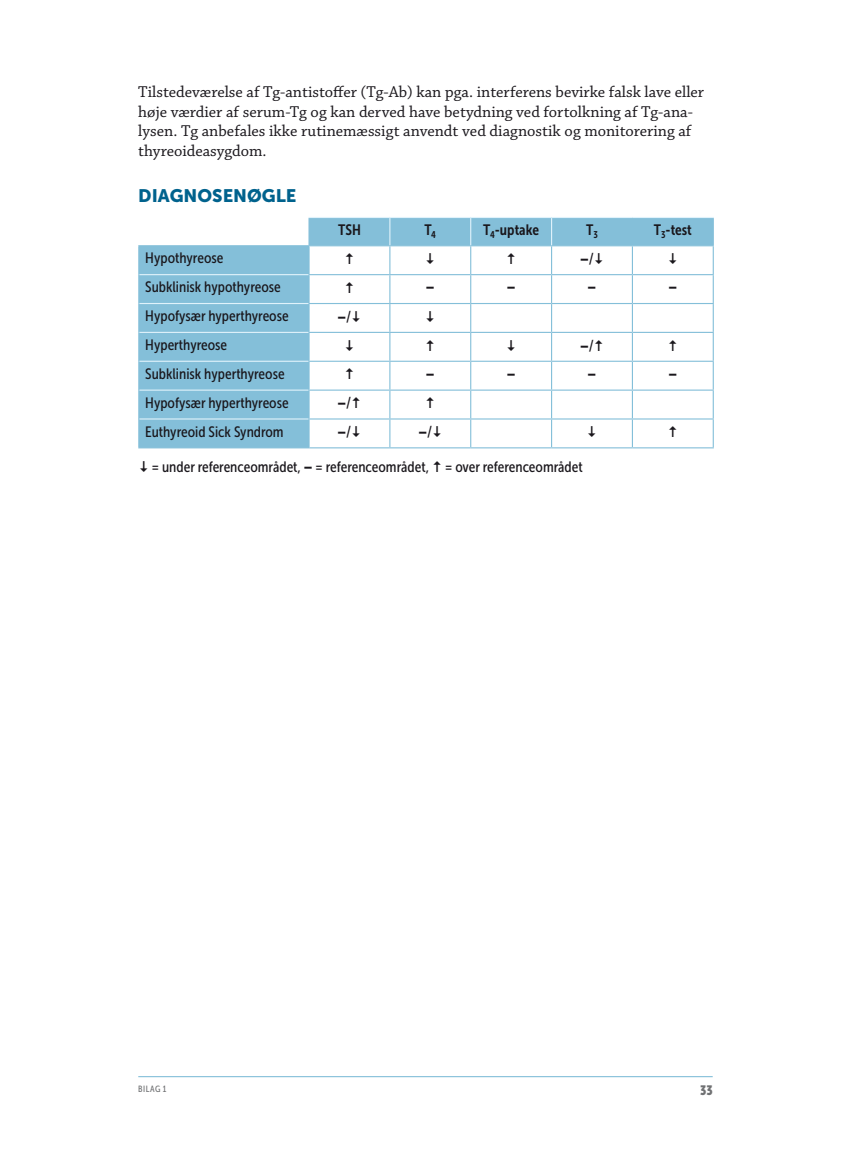
<style>
.page{position:relative;width:851px;height:1149px;background:#fff}
.page>*{position:absolute;margin:0;border:0;box-sizing:border-box;transform-origin:0 0}
.t1{font:18px "Museo Sans 900";color:#00628d}
.t2{font:16.5px/19.5px "Chaparral Pro";color:#1a171c}
.t3{font:15px "Museo Sans Cond 500";color:#1a171c}
.t4{font:15px "Museo Sans Cond 900";color:#1a171c}
.t5{font:15px "Museo Sans Cond 700";color:#1a171c}
.t6{font:15px "Ding 2";color:#1a171c}
.t7{font:13.5px "Museo Sans Cond 900";color:#707173}
.t8{font:9px "Museo Sans Cond 500";letter-spacing:.055em;color:#707173}
.s1{font-family:"Museo Sans Cond 500"}
.s2{font-family:"Ding 2"}
.s3{font-family:"Museo Sans Cond 900"}
</style>
<div class="page">
<hr style="left:138px;top:1075px;width:574px;height:1px;background:#84bfd9">
<svg style="left:139px;top:218px;width:573px;height:229px;background:#90c5dc"></svg>
<svg style="left:309px;top:246px;width:403px;height:201px"></svg>
<svg style="left:138px;top:246px;width:1px;height:201px"></svg>
<hr style="left:138px;top:245px;width:171px;height:1px;background:#84bfd9">
<hr style="left:138px;top:447px;width:171px;height:1px;background:#84bfd9">
<hr style="left:631px;top:218px;width:2px;height:27px;background:#84bfd9">
<hr style="left:631px;top:246px;width:2px;height:28px;background:#84bfd9">
<hr style="left:631px;top:275px;width:2px;height:28px;background:#84bfd9">
<hr style="left:631px;top:304px;width:2px;height:28px;background:#84bfd9">
<hr style="left:631px;top:333px;width:2px;height:27px;background:#84bfd9">
<hr style="left:631px;top:362px;width:2px;height:27px;background:#84bfd9">
<hr style="left:631px;top:390px;width:2px;height:28px;background:#84bfd9">
<svg style="left:308px;top:218px;width:1px;height:229px"></svg>
<hr style="left:631px;top:419px;width:2px;height:28px;background:#84bfd9">
<svg style="left:712px;top:218px;width:1px;height:229px"></svg>
<hr style="left:309px;top:245px;width:81px;height:1px;background:#84bfd9">
<hr style="left:390px;top:245px;width:80px;height:1px;background:#84bfd9">
<hr style="left:470px;top:245px;width:81px;height:1px;background:#84bfd9">
<hr style="left:551px;top:245px;width:81px;height:1px;background:#84bfd9">
<hr style="left:632px;top:245px;width:81px;height:1px;background:#84bfd9">
<hr style="left:308px;top:274px;width:82px;height:1px;background:#84bfd9">
<hr style="left:390px;top:274px;width:80px;height:1px;background:#84bfd9">
<hr style="left:470px;top:274px;width:81px;height:1px;background:#84bfd9">
<hr style="left:551px;top:274px;width:81px;height:1px;background:#84bfd9">
<hr style="left:632px;top:274px;width:81px;height:1px;background:#84bfd9">
<hr style="left:308px;top:303px;width:82px;height:1px;background:#84bfd9">
<hr style="left:390px;top:303px;width:80px;height:1px;background:#84bfd9">
<hr style="left:470px;top:303px;width:81px;height:1px;background:#84bfd9">
<hr style="left:551px;top:303px;width:81px;height:1px;background:#84bfd9">
<hr style="left:632px;top:303px;width:81px;height:1px;background:#84bfd9">
<hr style="left:308px;top:332px;width:82px;height:1px;background:#84bfd9">
<hr style="left:390px;top:332px;width:80px;height:1px;background:#84bfd9">
<hr style="left:470px;top:332px;width:81px;height:1px;background:#84bfd9">
<hr style="left:551px;top:332px;width:81px;height:1px;background:#84bfd9">
<hr style="left:632px;top:332px;width:81px;height:1px;background:#84bfd9">
<hr style="left:308px;top:360px;width:82px;height:2px;background:#84bfd9">
<hr style="left:390px;top:360px;width:80px;height:2px;background:#84bfd9">
<hr style="left:470px;top:360px;width:81px;height:2px;background:#84bfd9">
<hr style="left:551px;top:360px;width:81px;height:2px;background:#84bfd9">
<hr style="left:632px;top:360px;width:81px;height:2px;background:#84bfd9">
<hr style="left:308px;top:389px;width:82px;height:1px;background:#84bfd9">
<hr style="left:390px;top:389px;width:80px;height:1px;background:#84bfd9">
<hr style="left:470px;top:389px;width:81px;height:1px;background:#84bfd9">
<hr style="left:551px;top:389px;width:81px;height:1px;background:#84bfd9">
<hr style="left:632px;top:389px;width:81px;height:1px;background:#84bfd9">
<hr style="left:308px;top:418px;width:82px;height:1px;background:#84bfd9">
<hr style="left:390px;top:418px;width:80px;height:1px;background:#84bfd9">
<hr style="left:470px;top:418px;width:81px;height:1px;background:#84bfd9">
<hr style="left:551px;top:418px;width:81px;height:1px;background:#84bfd9">
<hr style="left:632px;top:418px;width:81px;height:1px;background:#84bfd9">
<hr style="left:309px;top:447px;width:81px;height:1px;background:#84bfd9">
<hr style="left:390px;top:447px;width:80px;height:1px;background:#84bfd9">
<hr style="left:470px;top:447px;width:81px;height:1px;background:#84bfd9">
<hr style="left:551px;top:447px;width:81px;height:1px;background:#84bfd9">
<hr style="left:632px;top:447px;width:81px;height:1px;background:#84bfd9">
<hr style="left:308px;top:217px;width:82px;height:1px;background:#e0f2fb">
<hr style="left:390px;top:217px;width:80px;height:1px;background:#e0f2fb">
<svg style="left:389px;top:218px;width:1px;height:229px"></svg>
<hr style="left:470px;top:217px;width:81px;height:1px;background:#e0f2fb">
<svg style="left:470px;top:218px;width:1px;height:229px"></svg>
<hr style="left:551px;top:217px;width:81px;height:1px;background:#e0f2fb">
<svg style="left:551px;top:218px;width:1px;height:229px"></svg>
<hr style="left:632px;top:217px;width:81px;height:1px;background:#e0f2fb">
<hr style="left:139px;top:274px;width:169px;height:1px;background:#e0f2fb">
<hr style="left:139px;top:303px;width:169px;height:1px;background:#e0f2fb">
<hr style="left:139px;top:332px;width:169px;height:1px;background:#e0f2fb">
<hr style="left:139px;top:360px;width:169px;height:2px;background:#e0f2fb">
<hr style="left:139px;top:389px;width:169px;height:1px;background:#e0f2fb">
<hr style="left:139px;top:418px;width:169px;height:1px;background:#e0f2fb">
<p class="t2" style="left:138px;top:83px;width:567px">Tilstedeværelse af Tg-antistoffer (Tg-Ab) kan pga. interferens bevirke falsk lave eller høje værdier af serum-Tg og kan derved have betydning ved fortolkning af Tg-ana&shy;lysen. Tg anbefales ikke rutinemæssigt anvendt ved diagnostik og monitorering af thyreoideasygdom.</p>
<p class="t1" style="left:138px;top:186px;width:160px">DIAGNOSENØGLE</p>
<p class="t5" style="left:338px;top:221px;width:24px">TSH</p>
<p class="t5" style="left:424px;top:221px;width:13px">T<sub>4</sub></p>
<p class="t5" style="left:483px;top:221px;width:57px">T<sub>4</sub>-uptake</p>
<p class="t5" style="left:586px;top:221px;width:13px">T<sub>3</sub></p>
<p class="t5" style="left:653px;top:221px;width:40px">T<sub>3</sub>-test</p>
<p class="t3" style="left:145px;top:250px;width:80px">Hypothyreose</p>
<p class="t6" style="left:344px;top:250px;width:12px">¥</p>
<p class="t6" style="left:425px;top:250px;width:12px">¦</p>
<p class="t6" style="left:506px;top:250px;width:12px">¥</p>
<p class="t4" style="left:580px;top:250px;width:25px">–<span class="s1">/</span><span class="s2">¦</span></p>
<p class="t6" style="left:667px;top:250px;width:12px">¦</p>
<p class="t3" style="left:145px;top:279px;width:137px">Subklinisk hypothyreose</p>
<p class="t6" style="left:344px;top:279px;width:12px">¥</p>
<p class="t4" style="left:426px;top:278px;width:10px">–</p>
<p class="t4" style="left:506px;top:278px;width:10px">–</p>
<p class="t4" style="left:587px;top:278px;width:10px">–</p>
<p class="t4" style="left:668px;top:278px;width:10px">–</p>
<p class="t3" style="left:145px;top:308px;width:145px">Hypofysær hyperthyreose</p>
<p class="t4" style="left:337px;top:308px;width:25px">–<span class="s1">/</span><span class="s2">¦</span></p>
<p class="t6" style="left:425px;top:308px;width:12px">¦</p>
<p class="t3" style="left:145px;top:336px;width:83px">Hyperthyreose</p>
<p class="t6" style="left:344px;top:336px;width:12px">¦</p>
<p class="t6" style="left:425px;top:336px;width:12px">¥</p>
<p class="t6" style="left:506px;top:336px;width:12px">¦</p>
<p class="t4" style="left:580px;top:337px;width:25px">–<span class="s1">/</span><span class="s2">¥</span></p>
<p class="t6" style="left:667px;top:336px;width:12px">¥</p>
<p class="t3" style="left:145px;top:365px;width:141px">Subklinisk hyperthyreose</p>
<p class="t6" style="left:344px;top:365px;width:12px">¥</p>
<p class="t4" style="left:426px;top:365px;width:10px">–</p>
<p class="t4" style="left:506px;top:365px;width:10px">–</p>
<p class="t4" style="left:587px;top:365px;width:10px">–</p>
<p class="t4" style="left:668px;top:365px;width:10px">–</p>
<p class="t3" style="left:145px;top:394px;width:145px">Hypofysær hyperthyreose</p>
<p class="t4" style="left:337px;top:394px;width:25px">–<span class="s1">/</span><span class="s2">¥</span></p>
<p class="t6" style="left:425px;top:394px;width:12px">¥</p>
<p class="t3" style="left:145px;top:423px;width:140px">Euthyreoid Sick Syndrom</p>
<p class="t4" style="left:337px;top:423px;width:25px">–<span class="s1">/</span><span class="s2">¦</span></p>
<p class="t4" style="left:418px;top:423px;width:25px">–<span class="s1">/</span><span class="s2">¦</span></p>
<p class="t6" style="left:587px;top:423px;width:12px">¦</p>
<p class="t6" style="left:667px;top:423px;width:12px">¥</p>
<p class="t3" style="left:139px;top:459px;width:445px"><span class="s2">¦</span> = under referenceområdet, <span class="s3">–</span> = referenceområdet, <span class="s2">¥</span> = over referenceområdet</p>
<p class="t8" style="left:138px;top:1083px;width:30px">Bilag 1</p>
<p class="t7" style="left:700px;top:1082px;width:14px">33</p>
</div>
